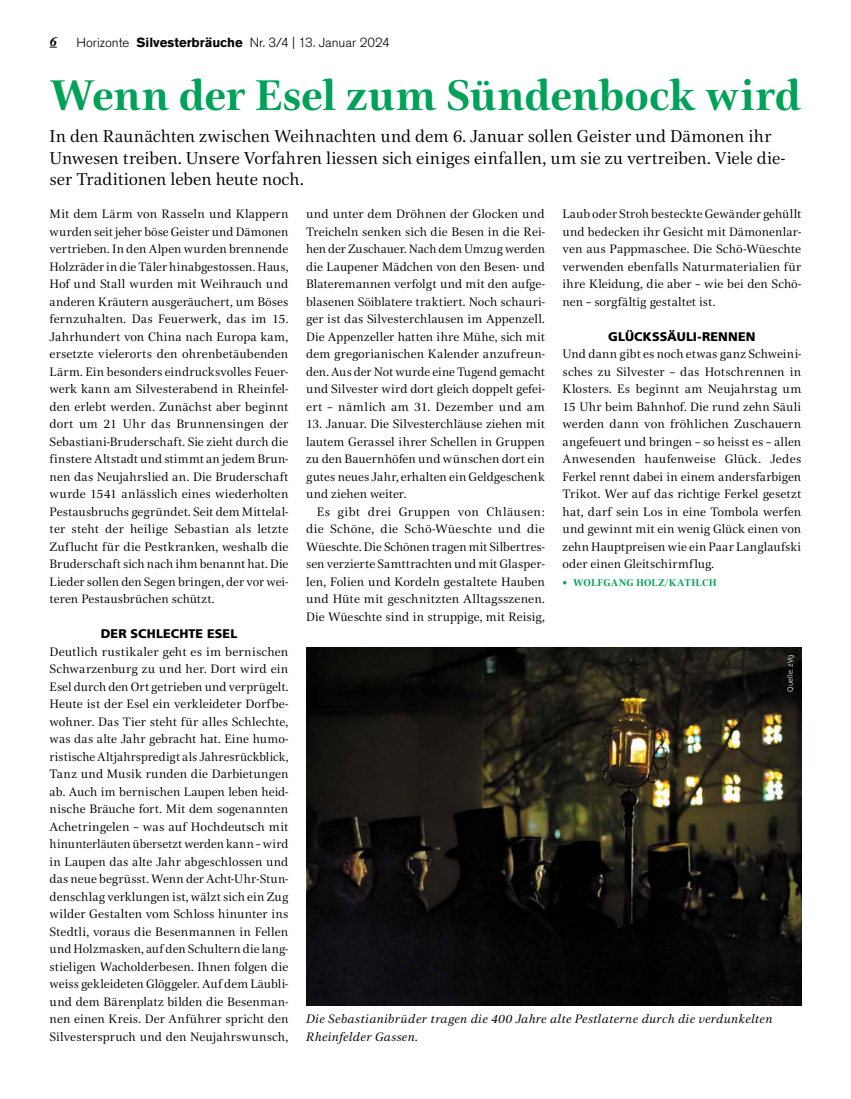
<style>
.page{position:relative;width:851px;height:1099px;background:#fff}
.page>*{position:absolute;margin:0;border:0;box-sizing:border-box;transform-origin:0 0}
.t1{font:700 43.75px "Civita";color:#00a158}
.t2{font:17.5px/21.2px "Civita";color:#000}
.t3{font:300 13.12px "Akzidenz Grotesk Pro";color:#000}
.t4{font:italic 700 13.12px "Plantin MT Pro";color:#000}
.t5{font:12.5px/17.5px "Civita";letter-spacing:.005em;color:#000;text-align:justify}
.t6{font:italic 12.5px/17.5px "Civita";letter-spacing:.02em;color:#000}
.t7{font:900 12.5px "Frutiger LT Std";letter-spacing:.01em;color:#000}
.t8{font:700 10px "Civita";letter-spacing:.02em;color:#00a158}
.t9{font:300 7.5px "Frutiger LT Std";letter-spacing:.02em;color:#fff}
.s1{font-weight:700}
</style>
<div class="page">
<img style="left:306px;top:647px;width:495px;height:358px">
<p class="t4" style="left:50px;top:33px;width:9px">6</p>
<p class="t3" style="left:76px;top:34px;width:315px">Horizonte <span class="s1">Silvesterbräuche</span> Nr. 3/4 | 13. Januar 2024</p>
<h1 class="t1" style="left:50px;top:66px;width:753px">Wenn der Esel zum Sündenbock wird</h1>
<h2 class="t2" style="left:50px;top:125px;width:737px">In den Raunächten zwischen Weihnachten und dem 6. Januar sollen Geister und Dämonen ihr<br>Unwesen treiben. Unsere Vorfahren liessen sich einiges einfallen, um sie zu vertreiben. Viele die&shy;ser Traditionen leben heute noch.</h2>
<p class="t5" style="left:50px;top:205px;width:240px">Mit dem Lärm von Rasseln und Klappern wurden seit jeher böse Geister und Dämonen vertrieben. In den Alpen wurden brennende Holzräder in die Täler hinabgestossen. Haus, Hof und Stall wurden mit Weihrauch und anderen Kräutern ausgeräuchert, um Böses fernzuhalten. Das Feuerwerk, das im 15.<br>Jahrhundert von China nach Europa kam, ersetzte vielerorts den ohrenbetäubenden Lärm. Ein besonders eindrucksvolles Feuer&shy;werk kann am Silvesterabend in Rheinfel&shy;den erlebt werden. Zunächst aber beginnt dort um 21 Uhr das Brunnensingen der Sebastiani-Bruderschaft. Sie zieht durch die finstere Altstadt und stimmt an jedem Brun&shy;nen das Neujahrslied an. Die Bruderschaft wurde 1541 anlässlich eines wiederholten Pestausbruchs gegründet. Seit dem Mittelal&shy;ter steht der heilige Sebastian als letzte Zuflucht für die Pestkranken, weshalb die Bruderschaft sich nach ihm benannt hat. Die Lieder sollen den Segen bringen, der vor wei&shy;teren Pestausbrüchen schützt.</p>
<p class="t7" style="left:101px;top:626px;width:138px">DER SCHLECHTE ESEL</p>
<p class="t5" style="left:50px;top:642px;width:240px">Deutlich rustikaler geht es im bernischen Schwarzenburg zu und her. Dort wird ein Esel durch den Ort getrieben und verprügelt.<br>Heute ist der Esel ein verkleideter Dorfbe&shy;wohner. Das Tier steht für alles Schlechte, was das alte Jahr gebracht hat. Eine humo&shy;ristische Altjahrspredigt als Jahresrückblick, Tanz und Musik runden die Darbietungen ab. Auch im bernischen Laupen leben heid&shy;nische Bräuche fort. Mit dem sogenannten Achetringelen – was auf Hochdeutsch mit hinunterläuten übersetzt werden kann – wird in Laupen das alte Jahr abgeschlossen und das neue begrüsst. Wenn der Acht-Uhr-Stun&shy;denschlag verklungen ist, wälzt sich ein Zug wilder Gestalten vom Schloss hinunter ins Stedtli, voraus die Besenmannen in Fellen und Holzmasken, auf den Schultern die lang&shy;stieligen Wacholderbesen. Ihnen folgen die weiss gekleideten Glöggeler. Auf dem Läubli&shy;und dem Bärenplatz bilden die Besenman&shy;nen einen Kreis. Der Anführer spricht den Silvesterspruch und den Neujahrswunsch,</p>
<p class="t5" style="left:306px;top:205px;width:240px">und unter dem Dröhnen der Glocken und Treicheln senken sich die Besen in die Rei&shy;hen der Zuschauer. Nach dem Umzug werden die Laupener Mädchen von den Besen- und Blateremannen verfolgt und mit den aufge&shy;blasenen Söiblatere traktiert. Noch schauri&shy;ger ist das Silvesterchlausen im Appenzell.<br>Die Appenzeller hatten ihre Mühe, sich mit dem gregorianischen Kalender anzufreun&shy;den. Aus der Not wurde eine Tugend gemacht und Silvester wird dort gleich doppelt gefei&shy;ert – nämlich am 31. Dezember und am</p>
<p class="t5" style="left:306px;top:415px;width:240px">13. Januar. Die Silvesterchläuse ziehen mit lautem Gerassel ihrer Schellen in Gruppen zu den Bauernhöfen und wünschen dort ein gutes neues Jahr, erhalten ein Geldgeschenk und ziehen weiter.</p>
<p class="t5" style="left:306px;top:502px;width:240px;text-indent:11px">Es gibt drei Gruppen von Chläusen: die Schöne, die Schö-Wüeschte und die Wüeschte. Die Schönen tragen mit Silbertres&shy;sen verzierte Samttrachten und mit Glasper&shy;len, Folien und Kordeln gestaltete Hauben und Hüte mit geschnitzten Alltagsszenen.<br>Die Wüeschte sind in struppige, mit Reisig,</p>
<p class="t5" style="left:562px;top:205px;width:240px">Laub oder Stroh besteckte Gewänder gehüllt und bedecken ihr Gesicht mit Dämonenlar&shy;ven aus Pappmaschee. Die Schö-Wüeschte verwenden ebenfalls Naturmaterialien für ihre Kleidung, die aber – wie bei den Schö&shy;nen – sorgfältig gestaltet ist.</p>
<p class="t7" style="left:608px;top:329px;width:149px">GLÜCKSSÄULI-RENNEN</p>
<p class="t5" style="left:562px;top:345px;width:240px">Und dann gibt es noch etwas ganz Schweini&shy;sches zu Silvester – das Hotschrennen in Klosters. Es beginnt am Neujahrstag um 15 Uhr beim Bahnhof. Die rund zehn Säuli werden dann von fröhlichen Zuschauern angefeuert und bringen – so heisst es – allen Anwesenden haufenweise Glück. Jedes Ferkel rennt dabei in einem andersfarbigen Trikot. Wer auf das richtige Ferkel gesetzt hat, darf sein Los in eine Tombola werfen und gewinnt mit ein wenig Glück einen von zehn Hauptpreisen wie ein Paar Langlaufski oder einen Gleitschirmflug.</p>
<p class="t8" style="left:562px;top:575px;width:155px">• WOLFGANG HOLZ/KATH.CH</p>
<p class="t9" style="left:785px;top:691px;width:39px;rotate:-90deg">Quelle: zVg</p>
<p class="t6" style="left:306px;top:1010px;width:468px">Die Sebastianibrüder tragen die 400 Jahre alte Pestlaterne durch die verdunkelten<br>Rheinfelder Gassen.</p>
</div>
